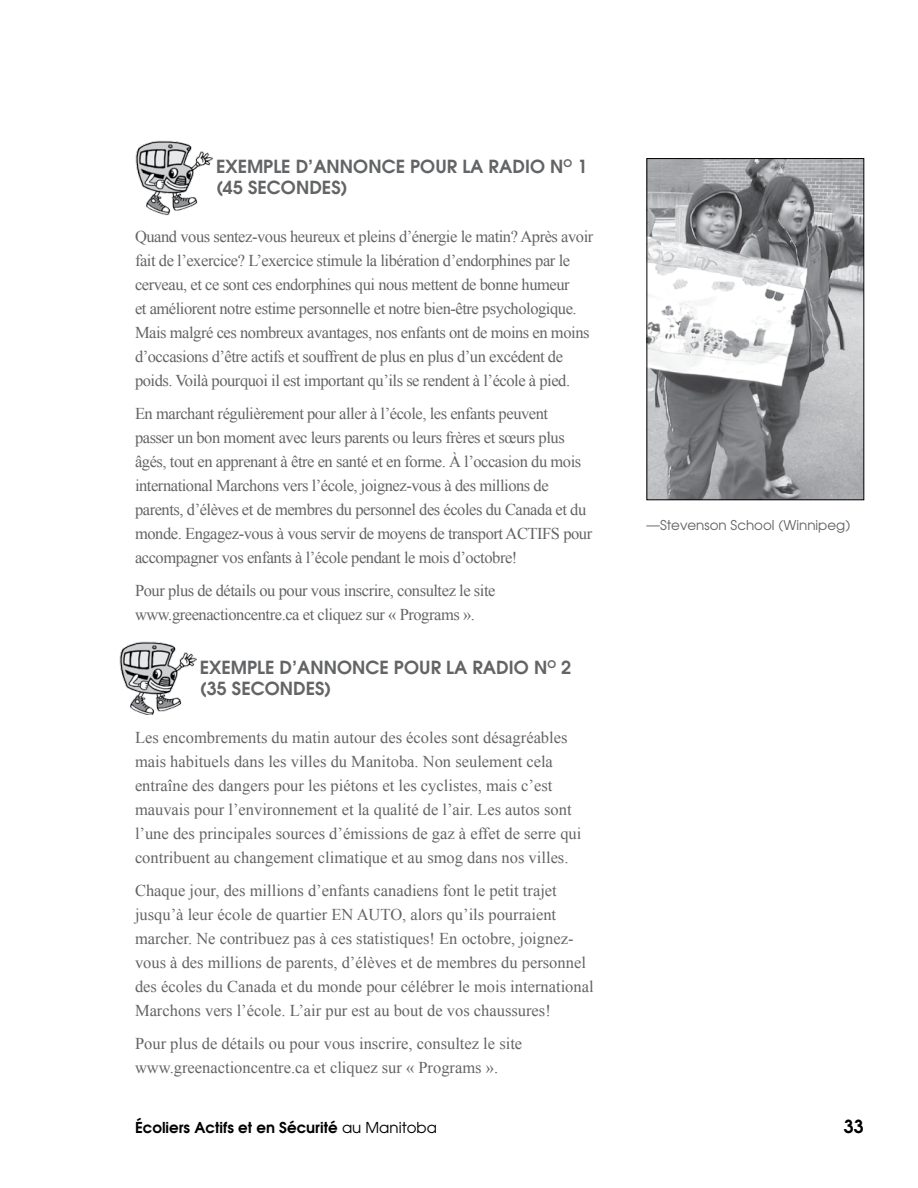
<style>
.page{position:relative;width:918px;height:1188px;background:#fff}
.page>*{position:absolute;margin:0;border:0;box-sizing:border-box;transform-origin:0 0}
.t1{font:600 18px/21px "Avant Garde";color:#636466}
.t2{font:600 18px "Avant Garde";color:#000}
.t3{font:16.5px/24px "Times New Roman";letter-spacing:-.025em;color:#636466}
.t4{font:16.5px/24px "Times New Roman";color:#636466}
.t5{font:600 15px "Avant Garde";color:#000}
.t6{font:13.5px "Avant Garde";color:#636466}
.s1{font-weight:400}
</style>
<div class="page">
<img style="left:135px;top:140px;width:77px;height:76px">
<img style="left:119px;top:641px;width:77px;height:74px">
<img style="left:648px;top:160px;width:214px;height:338px">
<div style="left:646px;top:158px;width:218px;height:342px;border:1px solid #000"></div>
<p class="t1" style="left:216px;top:155px;width:373px">EXEMPLE D’ANNONCE POUR LA RADIO N<sup>O</sup> 1 (45 SECONDES)</p>
<p class="t3" style="left:135px;top:224px;width:460px">Quand vous sentez-vous heureux et pleins d’énergie le matin? Après avoir fait de l’exercice? L’exercice stimule la libération d’endorphines par le cerveau, et ce sont ces endorphines qui nous mettent de bonne humeur<br>et améliorent notre estime personnelle et notre bien-être psychologique.<br>Mais malgré ces nombreux avantages, nos enfants ont de moins en moins d’occasions d’être actifs et souffrent de plus en plus d’un excédent de poids. Voilà pourquoi il est important qu’ils se rendent à l’école à pied.</p>
<p class="t3" style="left:135px;top:401px;width:459px">En marchant régulièrement pour aller à l’école, les enfants peuvent<br>passer un bon moment avec leurs parents ou leurs frères et sœurs plus âgés, tout en apprenant à être en santé et en forme. À l’occasion du mois international Marchons vers l’école, joignez-vous à des millions de parents, d’élèves et de membres du personnel des écoles du Canada et du monde. Engagez-vous à vous servir de moyens de transport ACTIFS pour accompagner vos enfants à l’école pendant le mois d’octobre!</p>
<p class="t3" style="left:135px;top:578px;width:362px">Pour plus de détails ou pour vous inscrire, consultez le site www.greenactioncentre.ca et cliquez sur « Programs ».</p>
<p class="t1" style="left:200px;top:657px;width:373px">EXEMPLE D’ANNONCE POUR LA RADIO N<sup>O</sup> 2 (35 SECONDES)</p>
<p class="t4" style="left:135px;top:726px;width:448px">Les encombrements du matin autour des écoles sont désagréables mais habituels dans les villes du Manitoba. Non seulement cela entraîne des dangers pour les piétons et les cyclistes, mais c’est mauvais pour l’environnement et la qualité de l’air. Les autos sont l’une des principales sources d’émissions de gaz à effet de serre qui contribuent au changement climatique et au smog dans nos villes.</p>
<p class="t4" style="left:135px;top:879px;width:460px">Chaque jour, des millions d’enfants canadiens font le petit trajet jusqu’à leur école de quartier EN AUTO, alors qu’ils pourraient marcher. Ne contribuez pas à ces statistiques! En octobre, joignez&shy;vous à des millions de parents, d’élèves et de membres du personnel des écoles du Canada et du monde pour célébrer le mois international Marchons vers l’école. L’air pur est au bout de vos chaussures!</p>
<p class="t4" style="left:135px;top:1032px;width:389px">Pour plus de détails ou pour vous inscrire, consultez le site www.greenactioncentre.ca et cliquez sur « Programs ».</p>
<p class="t6" style="left:646px;top:517px;width:205px">—Stevenson School (Winnipeg)</p>
<p class="t5" style="left:135px;top:1117px;width:304px">ÉCOLIERS ACTIFS ET EN SÉCURITÉ <span class="s1">au Manitoba</span></p>
<p class="t2" style="left:844px;top:1114px;width:22px">33</p>
</div>
